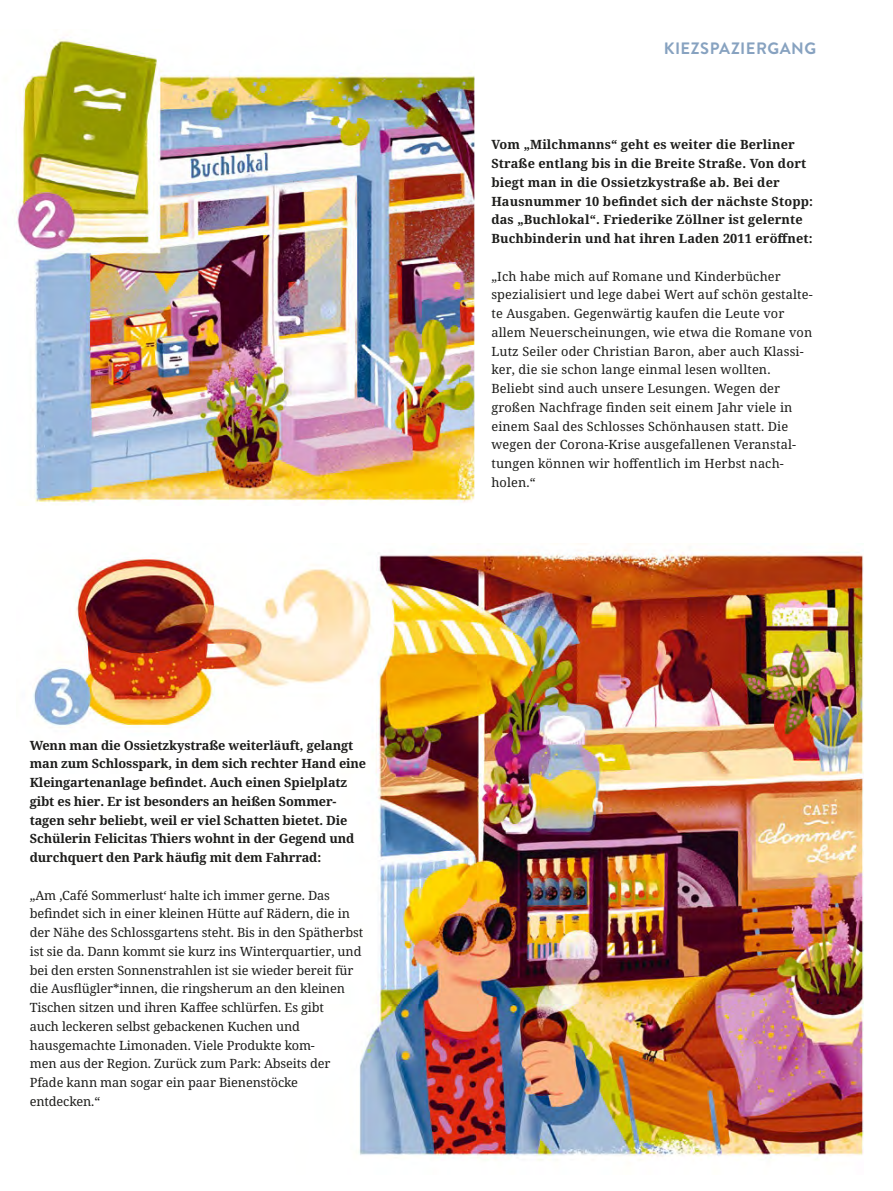
<style>
.page{position:relative;width:893px;height:1191px;background:#fff}
.page>*{position:absolute;margin:0;border:0;box-sizing:border-box;transform-origin:0 0}
.t1{font:700 16.5px "Brandon Grotesque";letter-spacing:.03em;color:#87a2c0}
.Texte_P_P_Fließtext{font:12.75px/18.8px "Noto Serif";letter-spacing:-.01em;color:#1d1d1b}
.Texte_P_P_Fließtext-2{font:12.75px/18.8px "Noto Serif";letter-spacing:.01em;color:#1d1d1b}
.Texte_P_P_Interview_Fragen{font:700 12.75px/18.8px "Noto Serif";letter-spacing:-.01em;color:#1d1d1b}
.Texte_P_P_Interview_Fragen-2{font:700 12.75px/18.8px "Noto Serif";letter-spacing:.01em;color:#1d1d1b}
</style>
<div class="page">
<img style="left:33px;top:549px;width:830px;height:612px">
<img style="left:16px;top:37px;width:458px;height:466px">
<p class="Texte_P_P_Interview_Fragen" style="left:30px;top:736px;width:338px">Wenn man die Ossietzkystraße weiterläuft, gelangt man zum Schlosspark, in dem sich rechter Hand eine Kleingartenanlage befindet. Auch einen Spielplatz gibt es hier. Er ist besonders an heißen Sommer&shy;tagen sehr beliebt, weil er viel Schatten bietet. Die Schülerin Felicitas Thiers wohnt in der Gegend und durchquert den Park häufig mit dem Fahrrad:</p>
<p class="Texte_P_P_Fließtext" style="left:30px;top:886px;width:335px">„Am ‚Café Sommerlust‘ halte ich immer gerne. Das befindet sich in einer kleinen Hütte auf Rädern, die in der Nähe des Schlossgartens steht. Bis in den Spätherbst ist sie da. Dann kommt sie kurz ins Winterquartier, und bei den ersten Sonnenstrahlen ist sie wieder bereit für die Ausflügler*innen, die ringsherum an den kleinen Tischen sitzen und ihren Kaffee schlürfen. Es gibt<br>auch leckeren selbst gebackenen Kuchen und hausgemachte Limonaden. Viele Produkte kom-<br>men aus der Region. Zurück zum Park: Abseits der Pfade kann man sogar ein paar Bienenstöcke entdecken.“</p>
<p class="t1" style="left:664px;top:36px;width:154px">KIEZSPAZIERGANG</p>
<p class="Texte_P_P_Interview_Fragen-2" style="left:491px;top:136px;width:323px">Vom „Milchmanns“ geht es weiter die Berliner Straße entlang bis in die Breite Straße. Von dort biegt man in die Ossietzkystraße ab. Bei der Hausnummer 10 befindet sich der nächste Stopp: das „Buchlokal“. Friederike Zöllner ist gelernte Buchbinderin und hat ihren Laden 2011 eröffnet:</p>
<p class="Texte_P_P_Fließtext-2" style="left:491px;top:267px;width:323px">„Ich habe mich auf Romane und Kinderbücher spezialisiert und lege dabei Wert auf schön gestalte&shy;te Ausgaben. Gegenwärtig kaufen die Leute vor allem Neuerscheinungen, wie etwa die Romane von Lutz Seiler oder Christian Baron, aber auch Klassi&shy;ker, die sie schon lange einmal lesen wollten.<br>Beliebt sind auch unsere Lesungen. Wegen der großen Nachfrage finden seit einem Jahr viele in einem Saal des Schlosses Schönhausen statt. Die wegen der Corona-Krise ausgefallenen Veranstal&shy;tungen können wir hoffentlich im Herbst nach&shy;holen.“</p>
</div>
